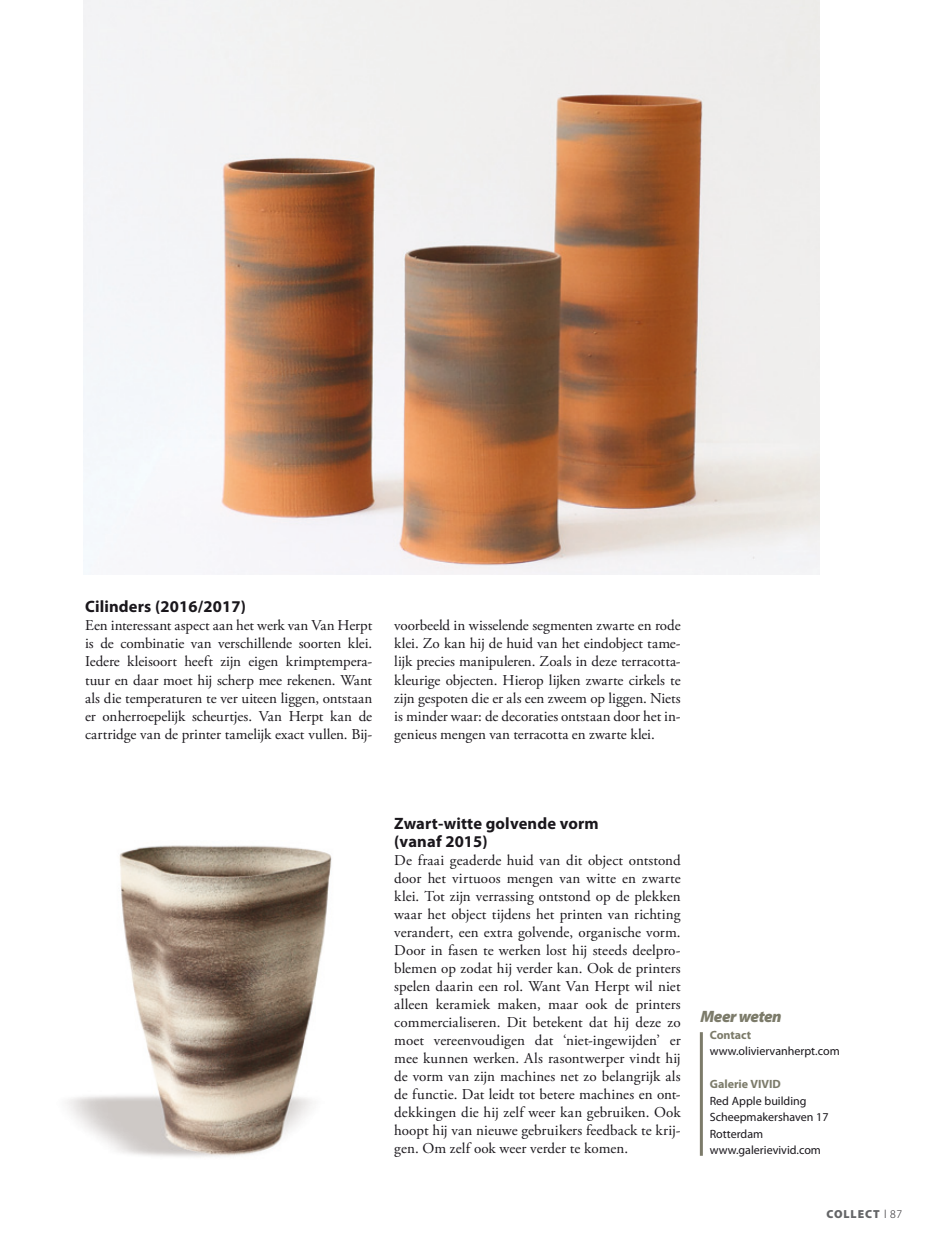
<style>
.page{position:relative;width:936px;height:1251px;background:#fff}
.page>*{position:absolute;margin:0;border:0;box-sizing:border-box;transform-origin:0 0}
.t1{font:700 16.5px/18px "Myriad Pro";letter-spacing:.01em;color:#1a171c}
.t2{font:italic 900 16.5px "Myriad Pro";letter-spacing:-.03em;color:#7c7b6a}
.t3{font:15px/18px "Adobe Garamond Pro";color:#1a171c;text-align:justify}
.t4{font:12px/16.5px "Myriad Pro";color:#1a171c}
.t5{font:700 12px "Myriad Pro";color:#7c7b6a}
.t6{font:900 11.7px "Myriad Pro";letter-spacing:.08em;color:#646567}
.s1{font-weight:300;color:#1a171c}
</style>
<div class="page">
<hr style="left:699px;top:1031px;width:3px;height:124px;background:#7c7b6a">
<img style="left:84px;top:0;width:735px;height:574px">
<img style="left:67px;top:845px;width:265px;height:312px">
<p class="t1" style="left:85px;top:598px;width:162px">Cilinders (2016/2017)</p>
<p class="t3" style="left:85px;top:617px;width:289px">Een interessant aspect aan het werk van Van Herpt is de combinatie van verschillende soorten klei.<br>Iedere kleisoort heeft zijn eigen krimptempera&shy;tuur en daar moet hij scherp mee rekenen. Want als die temperaturen te ver uiteen liggen, ontstaan er onherroepelijk scheurtjes. Van Herpt kan de cartridge van de printer tamelijk exact vullen. Bij-</p>
<p class="t3" style="left:394px;top:617px;width:288px">voorbeeld in wisselende segmenten zwarte en rode klei. Zo kan hij de huid van het eindobject tame&shy;lijk precies manipuleren. Zoals in deze terracotta&shy;kleurige objecten. Hierop lijken zwarte cirkels te zijn gespoten die er als een zweem op liggen. Niets is minder waar: de decoraties ontstaan door het in&shy;genieus mengen van terracotta en zwarte klei.</p>
<p class="t1" style="left:394px;top:814px;width:206px">Zwart-witte golvende vorm (vanaf 2015)</p>
<p class="t3" style="left:394px;top:851px;width:288px">De fraai geaderde huid van dit object ontstond door het virtuoos mengen van witte en zwarte klei. Tot zijn verrassing ontstond op de plekken waar het object tijdens het printen van richting verandert, een extra golvende, organische vorm.<br>Door in fasen te werken lost hij steeds deelpro&shy;blemen op zodat hij verder kan. Ook de printers spelen daarin een rol. Want Van Herpt wil niet alleen keramiek maken, maar ook de printers commercialiseren. Dit betekent dat hij deze zo moet vereenvoudigen dat ‘niet-ingewijden’ er mee kunnen werken. Als rasontwerper vindt hij de vorm van zijn machines net zo belangrijk als de functie. Dat leidt tot betere machines en ont&shy;dekkingen die hij zelf weer kan gebruiken. Ook hoopt hij van nieuwe gebruikers feedback te krij&shy;gen. Om zelf ook weer verder te komen.</p>
<p class="t2" style="left:700px;top:1006px;width:83px">Meer weten</p>
<p class="t5" style="left:709px;top:1027px;width:43px">Contact</p>
<p class="t4" style="left:709px;top:1042px;width:131px">www.oliviervanherpt.com</p>
<p class="t5" style="left:709px;top:1077px;width:73px">Galerie VIVID</p>
<p class="t4" style="left:709px;top:1092px;width:120px">Red Apple building<br>Scheepmakershaven 17<br>Rotterdam www.galerievivid.com</p>
<p class="t6" style="left:826px;top:1207px;width:77px">COLLECT <span class="s1">l 87</span></p>
</div>
